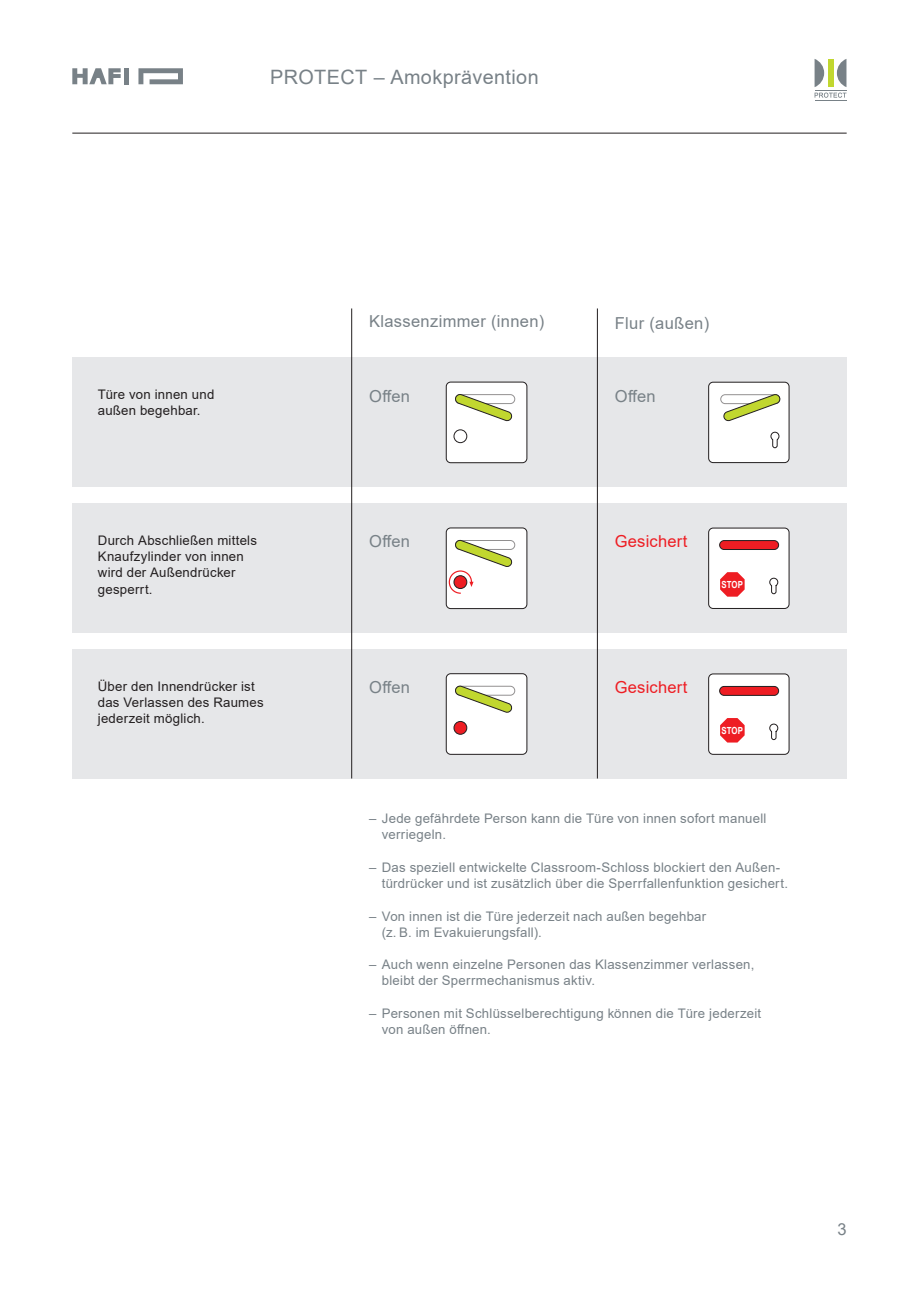
<style>
.page{position:relative;width:919px;height:1289px;background:#fff}
.page>*{position:absolute;margin:0;border:0;box-sizing:border-box;transform-origin:0 0}
.t1{font:19.8px "Arial";letter-spacing:.02em;color:#788187}
.t2{font:16.5px "Arial";letter-spacing:.02em;color:#788187}
.t3{font:16.5px "Arial";letter-spacing:.01em;color:#ee1d23}
.t4{font:13.2px/16.2px "Arial";letter-spacing:.02em;color:#788187}
.t5{font:13.2px/16.2px "Arial";letter-spacing:.02em;color:#231f20}
.t6{font:700 9.75px "Arial";letter-spacing:.02em;color:#fff;scale:.8 1}
</style>
<div class="page">
<hr style="left:72px;top:133px;width:774px;height:1px;background:#231f20">
<svg style="left:72px;top:68px;width:49px;height:16px"></svg>
<svg style="left:138px;top:68px;width:45px;height:16px"></svg>
<div style="left:124px;top:68px;width:5px;height:16px;background:#788187"></div>
<hr style="left:814px;top:100px;width:32px;height:1px;background:#788187">
<svg style="left:814px;top:59px;width:32px;height:39px"></svg>
<div style="left:72px;top:503px;width:774px;height:129px;background:#e6e7e9"></div>
<div style="left:708px;top:528px;width:81px;height:80px;background:#fff;border-radius:4px"></div>
<div style="left:708px;top:528px;width:81px;height:80px;border:1px solid #231f20;border-radius:4px"></div>
<div style="left:719px;top:540px;width:59px;height:9px;background:#ee1d23;border-radius:4px"></div>
<div style="left:719px;top:540px;width:59px;height:9px;border:1px solid #231f20;border-radius:4px"></div>
<svg style="left:769px;top:577px;width:9px;height:17px"></svg>
<svg style="left:720px;top:572px;width:24px;height:24px"></svg>
<div style="left:446px;top:528px;width:81px;height:80px;background:#fff;border-radius:4px"></div>
<div style="left:446px;top:527px;width:81px;height:82px;border:1px solid #231f20;border-radius:4px"></div>
<div style="left:455px;top:540px;width:60px;height:9px;border:1px solid #231f20;border-radius:4px"></div>
<svg style="left:448px;top:539px;width:64px;height:55px"></svg>
<div style="left:72px;top:357px;width:774px;height:130px;background:#e6e7e9"></div>
<div style="left:72px;top:649px;width:774px;height:129px;background:#e6e7e9"></div>
<div style="left:708px;top:382px;width:81px;height:80px;background:#fff;border-radius:4px"></div>
<div style="left:708px;top:382px;width:81px;height:81px;border:1px solid #231f20;border-radius:4px"></div>
<svg style="left:770px;top:431px;width:9px;height:17px"></svg>
<div style="left:720px;top:394px;width:59px;height:10px;border:1px solid #231f20;border-radius:4px"></div>
<svg style="left:723px;top:394px;width:57px;height:28px"></svg>
<hr style="left:597px;top:308px;width:1px;height:470px;background:#231f20">
<hr style="left:351px;top:308px;width:1px;height:470px;background:#231f20">
<div style="left:446px;top:382px;width:81px;height:80px;background:#fff;border-radius:4px"></div>
<div style="left:446px;top:382px;width:81px;height:81px;border:1px solid #231f20;border-radius:4px"></div>
<div style="left:455px;top:394px;width:60px;height:10px;border:1px solid #231f20;border-radius:4px"></div>
<svg style="left:455px;top:394px;width:57px;height:28px"></svg>
<div style="left:453px;top:429px;width:14px;height:14px;border:1px solid #231f20;border-radius:50%"></div>
<div style="left:446px;top:673px;width:81px;height:81px;background:#fff;border-radius:4px"></div>
<div style="left:446px;top:673px;width:81px;height:81px;border:1px solid #231f20;border-radius:4px"></div>
<div style="left:455px;top:686px;width:60px;height:9px;border:1px solid #231f20;border-radius:4px"></div>
<svg style="left:455px;top:685px;width:57px;height:28px"></svg>
<div style="left:454px;top:721px;width:13px;height:13px;background:#ee1d23;border-radius:50%"></div>
<div style="left:453px;top:721px;width:14px;height:13px;border:1px solid #231f20;border-radius:50%"></div>
<div style="left:708px;top:674px;width:81px;height:80px;background:#fff;border-radius:4px"></div>
<div style="left:708px;top:673px;width:81px;height:81px;border:1px solid #231f20;border-radius:4px"></div>
<div style="left:719px;top:686px;width:59px;height:9px;background:#ee1d23;border-radius:4px"></div>
<div style="left:719px;top:686px;width:59px;height:9px;border:1px solid #231f20;border-radius:4px"></div>
<svg style="left:769px;top:723px;width:9px;height:17px"></svg>
<svg style="left:720px;top:718px;width:24px;height:24px"></svg>
<h1 class="t1" style="left:270px;top:64px;width:270px">PROTECT – Amokprävention</h1>
<p class="t5" style="left:98px;top:386px;width:118px">Türe von innen und außen begehbar.</p>
<p class="t2" style="left:369px;top:310px;width:177px">Klassenzimmer (innen)</p>
<p class="t2" style="left:369px;top:384px;width:42px">Offen</p>
<p class="t2" style="left:614px;top:312px;width:96px">Flur (außen)</p>
<p class="t2" style="left:614px;top:384px;width:42px">Offen</p>
<p class="t5" style="left:98px;top:532px;width:161px">Durch Abschließen mittels<br>Knaufzylinder von innen wird der Außendrücker gesperrt.</p>
<p class="t2" style="left:369px;top:530px;width:42px">Offen</p>
<p class="t3" style="left:614px;top:530px;width:74px">Gesichert</p>
<p class="t5" style="left:98px;top:678px;width:167px">Über den Innendrücker ist das Verlassen des Raumes jederzeit möglich.</p>
<p class="t2" style="left:369px;top:676px;width:42px">Offen</p>
<p class="t3" style="left:614px;top:676px;width:74px">Gesichert</p>
<p class="t6" style="left:721px;top:578px;width:29px">STOP</p>
<p class="t6" style="left:721px;top:723px;width:29px">STOP</p>
<p class="t4" style="left:382px;top:810px;width:386px;text-indent:-13px">– Jede gefährdete Person kann die Türe von innen sofort manuell verriegeln.</p>
<p class="t4" style="left:382px;top:859px;width:407px;text-indent:-13px">– Das speziell entwickelte Classroom-Schloss blockiert den Außen&shy;türdrücker und ist zusätzlich über die Sperrfallenfunktion gesichert.</p>
<p class="t4" style="left:382px;top:907px;width:326px;text-indent:-13px">– Von innen ist die Türe jederzeit nach außen begehbar (z. B. im Evakuierungsfall).</p>
<p class="t4" style="left:382px;top:956px;width:374px;text-indent:-13px">– Auch wenn einzelne Personen das Klassenzimmer verlassen, bleibt der Sperrmechanismus aktiv.</p>
<p class="t4" style="left:382px;top:1004px;width:381px;text-indent:-13px">– Personen mit Schlüsselberechtigung können die Türe jederzeit von außen öffnen.</p>
<p class="t2" style="left:837px;top:1217px;width:11px">3</p>
</div>
